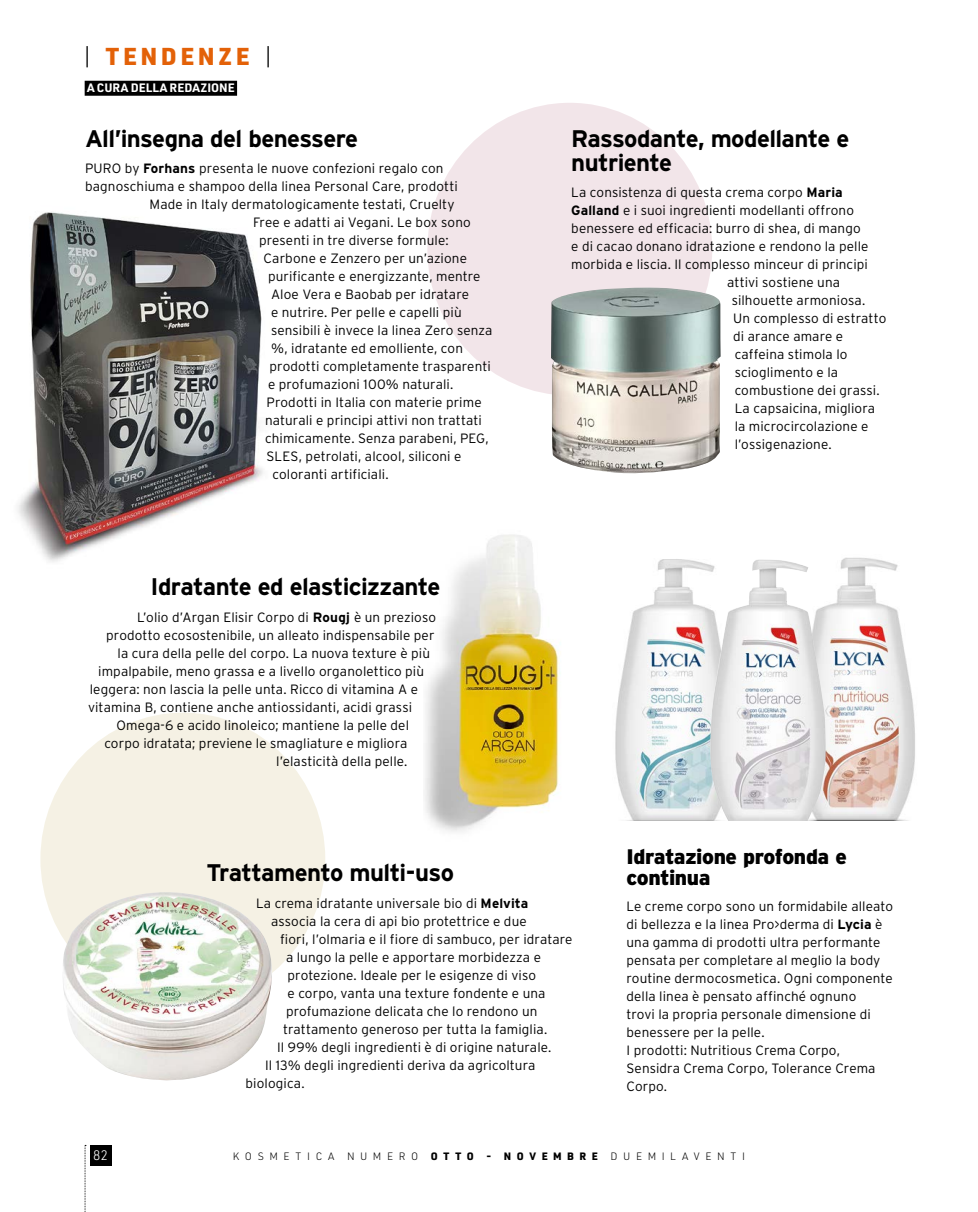
<style>
.page{position:relative;width:978px;height:1212px;background:#fff}
.page>*{position:absolute;margin:0;border:0;box-sizing:border-box;transform-origin:0 0}
.KOS_rubriche_Titolet{font:700 24px/24px "Interstate";letter-spacing:-.03em;color:#000}
.t1{font:900 24px "URWDIN";letter-spacing:.145em;color:#e36108}
.KOS_Rapex_Titoletti{font:900 21px/21px "Interstate";letter-spacing:-.025em;color:#000}
.KOS_rubriche_Testo{font:300 13.5px/18px "Interstate";letter-spacing:.01em;color:#000}
.t2{font:300 13.5px "URWDIN";color:#fff}
.t3{font:700 12px "URWDIN";color:#fff}
.t4{font:300 10.5px "URWDIN";letter-spacing:.535em;color:#000}
.t5{font:900 10.5px "URWDIN";letter-spacing:.525em;color:#000}
.s1{font-weight:300;color:#000}
.s2{font-weight:700}
.s3{font-weight:900}
.s4{font-weight:300}
</style>
<div class="page">
<div style="left:427px;top:103px;width:285px;height:292px;background:#f2e5e9;border-radius:50%"></div>
<div style="left:40px;top:713px;width:285px;height:292px;background:#f5f1e4;border-radius:50%"></div>
<img style="left:62px;top:892px;width:210px;height:189px">
<img style="left:424px;top:534px;width:135px;height:298px">
<img style="left:18px;top:212px;width:245px;height:350px">
<img style="left:551px;top:288px;width:170px;height:186px">
<svg style="left:85px;top:1145px;width:1px;height:67px"></svg>
<div style="left:90px;top:1145px;width:21px;height:21px;background:#000"></div>
<div style="left:85px;top:81px;width:152px;height:15px;background:#000"></div>
<img style="left:826px;top:557px;width:89px;height:263px">
<img style="left:615px;top:559px;width:95px;height:261px">
<img style="left:710px;top:559px;width:116px;height:262px">
<h1 class="t1" style="left:81px;top:40px;width:195px"><span class="s1">|</span> TENDENZE <span class="s1">|</span></h1>
<p class="t3" style="left:87px;top:79px;width:149px">A CURA DELLA REDAZIONE</p>
<p class="KOS_rubriche_Titolet" style="left:85px;top:126px;width:275px">All’insegna del benessere</p>
<p class="KOS_rubriche_Testo" style="left:85px;top:159px;width:360px">PURO by <span class="s2">Forhans</span> presenta le nuove confezioni regalo con</p>
<p class="KOS_rubriche_Testo" style="left:85px;top:177px;width:374px">bagnoschiuma e shampoo della linea Personal Care, prodotti</p>
<p class="KOS_rubriche_Testo" style="left:150px;top:195px;width:307px">Made in Italy dermatologicamente testati, Cruelty</p>
<p class="KOS_rubriche_Testo" style="left:253px;top:213px;width:219px">Free e adatti ai Vegani. Le box sono</p>
<p class="KOS_rubriche_Testo" style="left:259px;top:231px;width:191px">presenti in tre diverse formule:</p>
<p class="KOS_rubriche_Testo" style="left:264px;top:249px;width:205px">Carbone e Zenzero per un’azione</p>
<p class="KOS_rubriche_Testo" style="left:268px;top:267px;width:214px">purificante e energizzante, mentre</p>
<p class="KOS_rubriche_Testo" style="left:271px;top:285px;width:200px">Aloe Vera e Baobab per idratare</p>
<p class="KOS_rubriche_Testo" style="left:271px;top:303px;width:192px">e nutrire. Per pelle e capelli più</p>
<p class="KOS_rubriche_Testo" style="left:271px;top:321px;width:223px">sensibili è invece la linea Zero senza</p>
<p class="KOS_rubriche_Testo" style="left:271px;top:339px;width:193px">%, idratante ed emolliente, con</p>
<p class="KOS_rubriche_Testo" style="left:270px;top:357px;width:223px">prodotti completamente trasparenti</p>
<p class="KOS_rubriche_Testo" style="left:268px;top:375px;width:187px">e profumazioni 100% naturali.</p>
<p class="KOS_rubriche_Testo" style="left:267px;top:393px;width:217px">Prodotti in Italia con materie prime</p>
<p class="KOS_rubriche_Testo" style="left:265px;top:411px;width:218px">naturali e principi attivi non trattati</p>
<p class="KOS_rubriche_Testo" style="left:265px;top:429px;width:225px">chimicamente. Senza parabeni, PEG,</p>
<p class="KOS_rubriche_Testo" style="left:267px;top:447px;width:196px">SLES, petrolati, alcool, siliconi e</p>
<p class="KOS_rubriche_Testo" style="left:273px;top:465px;width:118px">coloranti artificiali.</p>
<p class="KOS_rubriche_Titolet" style="left:150px;top:575px;width:292px">Idratante ed elasticizzante</p>
<p class="KOS_rubriche_Testo" style="left:137px;top:608px;width:300px">L’olio d’Argan Elisir Corpo di <span class="s2">Rougj</span> è un prezioso</p>
<p class="KOS_rubriche_Testo" style="left:106px;top:626px;width:330px">prodotto ecosostenibile, un alleato indispensabile per</p>
<p class="KOS_rubriche_Testo" style="left:118px;top:644px;width:314px">la cura della pelle del corpo. La nuova texture è più</p>
<p class="KOS_rubriche_Testo" style="left:98px;top:662px;width:327px">impalpabile, meno grassa e a livello organolettico più</p>
<p class="KOS_rubriche_Testo" style="left:90px;top:680px;width:330px">leggera: non lascia la pelle unta. Ricco di vitamina A e</p>
<p class="KOS_rubriche_Testo" style="left:88px;top:698px;width:325px">vitamina B, contiene anche antiossidanti, acidi grassi</p>
<p class="KOS_rubriche_Testo" style="left:116px;top:716px;width:294px">Omega-6 e acido linoleico; mantiene la pelle del</p>
<p class="KOS_rubriche_Testo" style="left:104px;top:734px;width:305px">corpo idratata; previene le smagliature e migliora</p>
<p class="KOS_rubriche_Testo" style="left:276px;top:752px;width:133px">l’elasticità della pelle.</p>
<p class="KOS_rubriche_Titolet" style="left:571px;top:126px;width:280px">Rassodante, modellante e nutriente</p>
<p class="KOS_rubriche_Testo" style="left:571px;top:183px;width:273px">La consistenza di questa crema corpo <span class="s2">Maria</span></p>
<p class="KOS_rubriche_Testo" style="left:571px;top:201px;width:284px"><span class="s2">Galland</span> e i suoi ingredienti modellanti offrono</p>
<p class="KOS_rubriche_Testo" style="left:571px;top:219px;width:291px">benessere ed efficacia: burro di shea, di mango</p>
<p class="KOS_rubriche_Testo" style="left:571px;top:237px;width:299px">e di cacao donano idratazione e rendono la pelle</p>
<p class="KOS_rubriche_Testo" style="left:571px;top:255px;width:298px">morbida e liscia. Il complesso minceur di principi</p>
<p class="KOS_rubriche_Testo" style="left:727px;top:273px;width:114px">attivi sostiene una</p>
<p class="KOS_rubriche_Testo" style="left:732px;top:291px;width:135px">silhouette armoniosa.</p>
<p class="KOS_rubriche_Testo" style="left:733px;top:309px;width:155px">Un complesso di estratto di arance amare e caffeina stimola lo scioglimento e la combustione dei grassi.<br>La capsaicina, migliora la microcircolazione e l’ossigenazione.</p>
<p class="KOS_rubriche_Titolet" style="left:207px;top:861px;width:249px">Trattamento multi-uso</p>
<p class="KOS_rubriche_Testo" style="left:256px;top:894px;width:274px">La crema idratante universale bio di <span class="s2">Melvita</span></p>
<p class="KOS_rubriche_Testo" style="left:271px;top:912px;width:257px">associa la cera di api bio protettrice e due</p>
<p class="KOS_rubriche_Testo" style="left:280px;top:930px;width:294px">fiori, l’olmaria e il fiore di sambuco, per idratare</p>
<p class="KOS_rubriche_Testo" style="left:286px;top:948px;width:256px">a lungo la pelle e apportare morbidezza e</p>
<p class="KOS_rubriche_Testo" style="left:288px;top:966px;width:250px">protezione. Ideale per le esigenze di viso</p>
<p class="KOS_rubriche_Testo" style="left:288px;top:984px;width:259px">e corpo, vanta una texture fondente e una</p>
<p class="KOS_rubriche_Testo" style="left:286px;top:1002px;width:253px">profumazione delicata che lo rendono un</p>
<p class="KOS_rubriche_Testo" style="left:283px;top:1020px;width:266px">trattamento generoso per tutta la famiglia.</p>
<p class="KOS_rubriche_Testo" style="left:277px;top:1038px;width:276px">Il 99% degli ingredienti è di origine naturale.</p>
<p class="KOS_rubriche_Testo" style="left:246px;top:1056px;width:291px;text-indent:20px">Il 13% degli ingredienti deriva da agricoltura biologica.</p>
<p class="KOS_Rapex_Titoletti" style="left:626px;top:845px;width:222px">Idratazione profonda e continua</p>
<p class="KOS_rubriche_Testo" style="left:626px;top:897px;width:268px">Le creme corpo sono un formidabile alleato di bellezza e la linea Pro&gt;derma di <span class="s2">Lycia</span> è una gamma di prodotti ultra performante pensata per completare al meglio la body routine dermocosmetica. Ogni componente della linea è pensato affinché ognuno<br>trovi la propria personale dimensione di benessere per la pelle.</p>
<p class="KOS_rubriche_Testo" style="left:626px;top:1041px;width:251px">I prodotti: Nutritious Crema Corpo,<br>Sensidra Crema Corpo, Tolerance Crema<br>Corpo.</p>
<p class="t2" style="left:93px;top:1147px;width:16px">82</p>
<p class="t4" style="left:233px;top:1150px;width:221px">KOSMETICA NUMERO <span class="s3">OTT</span></p>
<p class="t5" style="left:467px;top:1149px;width:168px">O - NOVEMBRE <span class="s4">DUEMI</span></p>
<p class="t4" style="left:670px;top:1150px;width:46px">LAVENTI</p>
</div>
